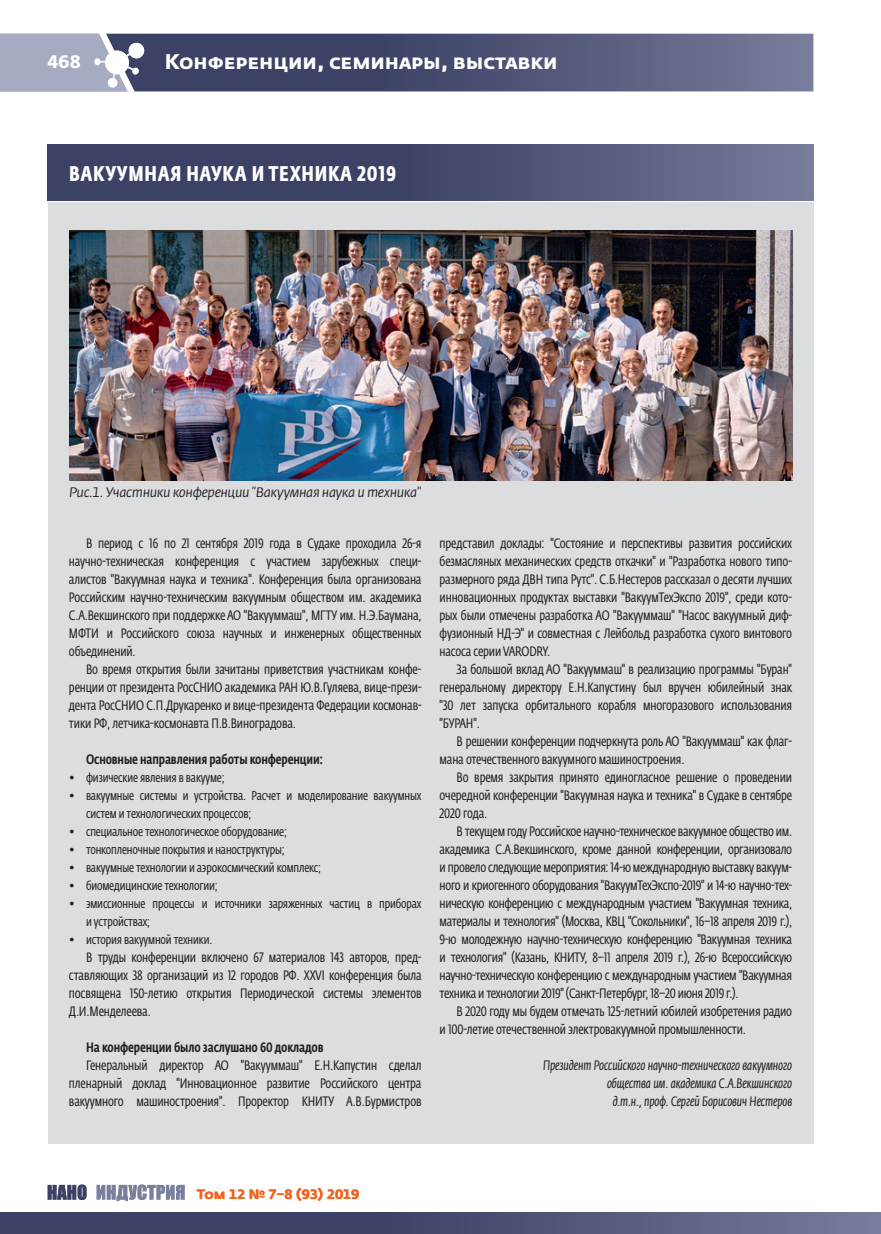
<style>
.page{position:relative;width:881px;height:1234px;background:#fff}
.page>*{position:absolute;margin:0;border:0;box-sizing:border-box;transform-origin:0 0}
.t1{font:700 21px "Fedra Sans Alt Pro";color:#fff}
.t2{font:700 21px "Fedra Sans Cond Pro";letter-spacing:.035em;color:#fff}
.t3{font:700 18px "Fedra Sans Alt Pro";color:#fff}
.t4{font:italic 13.65px "Fedra Sans Pro";letter-spacing:-.025em;color:#231f20}
.t5{font:13.5px/18px "Fedra Sans Cond Pro";letter-spacing:-.01em;color:#231f20;text-align:justify}
.t6{font:italic 13.5px/18px "Fedra Sans Cond Pro";letter-spacing:-.005em;color:#231f20;text-align:right}
.t7{font:500 13.5px "Fedra Sans Cond Pro";letter-spacing:-.01em;color:#231f20}
.t8{font:700 13.5px "Fedra Sans Alt Pro";color:#f36421}
.t9{font:12.6px/18px "Fedra Sans Cond Pro";letter-spacing:-.01em;color:#231f20}
</style>
<div class="page">
<div style="left:0;top:1211px;width:880px;height:22px;background:linear-gradient(to right,#2d3459,#6c7190)"></div>
<svg style="left:0;top:33px;width:813px;height:59px;background:#616686"></svg>
<svg style="left:48px;top:1184px;width:38px;height:15px"></svg>
<svg style="left:97px;top:1184px;width:87px;height:16px"></svg>
<div style="left:48px;top:202px;width:765px;height:941px;background:#dcdddf"></div>
<div style="left:48px;top:144px;width:765px;height:57px;background:linear-gradient(to right,#2d3359,#6a6f8f)"></div>
<img style="left:69px;top:230px;width:723px;height:250px">
<h2 class="t3" style="left:48px;top:50px;width:35px">468</h2>
<h1 class="t1" style="left:165px;top:48px;width:394px">Конференции, семинары, выставки</h1>
<h1 class="t2" style="left:69px;top:160px;width:328px">Вакуумная наука и техника 2019</h1>
<p class="t4" style="left:69px;top:483px;width:353px">Рис.1. Участники конференции "Вакуумная наука и техника"</p>
<p class="t5" style="left:69px;top:534px;width:354px;text-indent:17px">В период с 16 по 21 сентября 2019 года в Судаке проходила 26-я научно-техническая конференция с участием зарубежных специ&shy;алистов "Вакуумная наука и техника". Конференция была организована Российским научно-техническим вакуумным обществом им. академика С.А.Векшинского при поддержке АО "Вакууммаш", МГТУ им. Н.Э.Баумана, МФТИ и Российского союза научных и инженерных общественных объединений.</p>
<p class="t5" style="left:69px;top:660px;width:354px;text-indent:17px">Во время открытия были зачитаны приветствия участникам конфе&shy;ренции от президента РосСНИО академика РАН Ю.В.Гуляева, вице-прези&shy;дента РосСНИО С.П.Друкаренко и вице-президента Федерации космонав&shy;тики РФ, летчика-космонавта П.В.Виноградова.</p>
<p class="t7" style="left:86px;top:750px;width:238px">Основные направления работы конференции:</p>
<p class="t9" style="left:69px;top:768px;width:157px">• физические явления в вакууме;</p>
<p class="t9" style="left:86px;top:786px;width:337px;text-indent:-17px">• вакуумные системы и устройства. Расчет и моделирование вакуумных систем и технологических процессов;</p>
<p class="t9" style="left:69px;top:822px;width:219px">• специальное технологическое оборудование;</p>
<p class="t9" style="left:69px;top:840px;width:217px">• тонкопленочные покрытия и наноструктуры;</p>
<p class="t9" style="left:69px;top:858px;width:253px">• вакуумные технологии и аэрокосмический комплекс;</p>
<p class="t9" style="left:69px;top:876px;width:150px">• биомедицинские технологии;</p>
<p class="t9" style="left:86px;top:894px;width:337px;text-indent:-17px">• эмиссионные процессы и источники заряженных частиц в приборах и устройствах;</p>
<p class="t9" style="left:69px;top:930px;width:145px">• история вакуумной техники.</p>
<p class="t5" style="left:69px;top:948px;width:354px;text-indent:17px">В труды конференции включено 67 материалов 143 авторов, пред&shy;ставляющих 38 организаций из 12 городов РФ. XXVI конференция была посвящена 150-летию открытия Периодической системы элементов Д.И.Менделеева.</p>
<p class="t7" style="left:86px;top:1038px;width:239px">На конференции было заслушано 60 докладов</p>
<p class="t5" style="left:69px;top:1056px;width:354px;text-indent:17px">Генеральный директор АО "Вакууммаш" Е.Н.Капустин сделал пленарный доклад "Инновационное развитие Российского центра вакуумного машиностроения". Проректор КНИТУ А.В.Бурмистров</p>
<p class="t5" style="left:439px;top:534px;width:354px">представил доклады: "Состояние и перспективы развития российских безмасляных механических средств откачки" и "Разработка нового типо&shy;размерного ряда ДВН типа Рутс". С.Б.Нестеров рассказал о десяти лучших инновационных продуктах выставки "ВакуумТехЭкспо 2019", среди кото&shy;рых были отмечены разработка АО "Вакууммаш" "Насос вакуумный диф&shy;фузионный НД-Э" и совместная с Лейбольд разработка сухого винтового насоса серии VARODRY.</p>
<p class="t5" style="left:439px;top:660px;width:354px;text-indent:17px">За большой вклад АО "Вакууммаш" в реализацию программы "Буран" генеральному директору Е.Н.Капустину был вручен юбилейный знак "30 лет запуска орбитального корабля многоразового использования "БУРАН".</p>
<p class="t5" style="left:439px;top:732px;width:354px;text-indent:17px">В решении конференции подчеркнута роль АО "Вакууммаш" как флаг&shy;мана отечественного вакуумного машиностроения.</p>
<p class="t5" style="left:439px;top:768px;width:354px;text-indent:17px">Во время закрытия принято единогласное решение о проведении очередной конференции "Вакуумная наука и техника" в Судаке в сентябре 2020 года.</p>
<p class="t5" style="left:439px;top:822px;width:354px;text-indent:17px">В текущем году Российское научно-техническое вакуумное общество им. академика С.А.Векшинского, кроме данной конференции, организовало и провело следующие мероприятия: 14-ю международную выставку вакуум&shy;ного и криогенного оборудования "ВакуумТехЭкспо-2019" и 14-ю научно-тех&shy;ническую конференцию с международным участием "Вакуумная техника, материалы и технология" (Москва, КВЦ "Сокольники", 16–18 апреля 2019 г.), 9-ю молодежную научно-техническую конференцию "Вакуумная техника и технология" (Казань, КНИТУ, 8–11 апреля 2019 г.), 26-ю Всероссийскую научно-техническую конференцию с международным участием "Вакуумная техника и технологии 2019" (Санкт-Петербург, 18–20 июня 2019 г.).</p>
<p class="t5" style="left:439px;top:1002px;width:354px;text-indent:17px">В 2020 году мы будем отмечать 125-летний юбилей изобретения радио и 100-летие отечественной электровакуумной промышленности.</p>
<p class="t6" style="left:543px;top:1056px;width:250px">Президент Российского научно-технического вакуумного общества им. академика С.А.Векшинского<br>д.т.н., проф. Сергей Борисович Нестеров</p>
<p class="t8" style="left:197px;top:1185px;width:164px">Том 12 № 7–8 (93) 2019</p>
</div>
